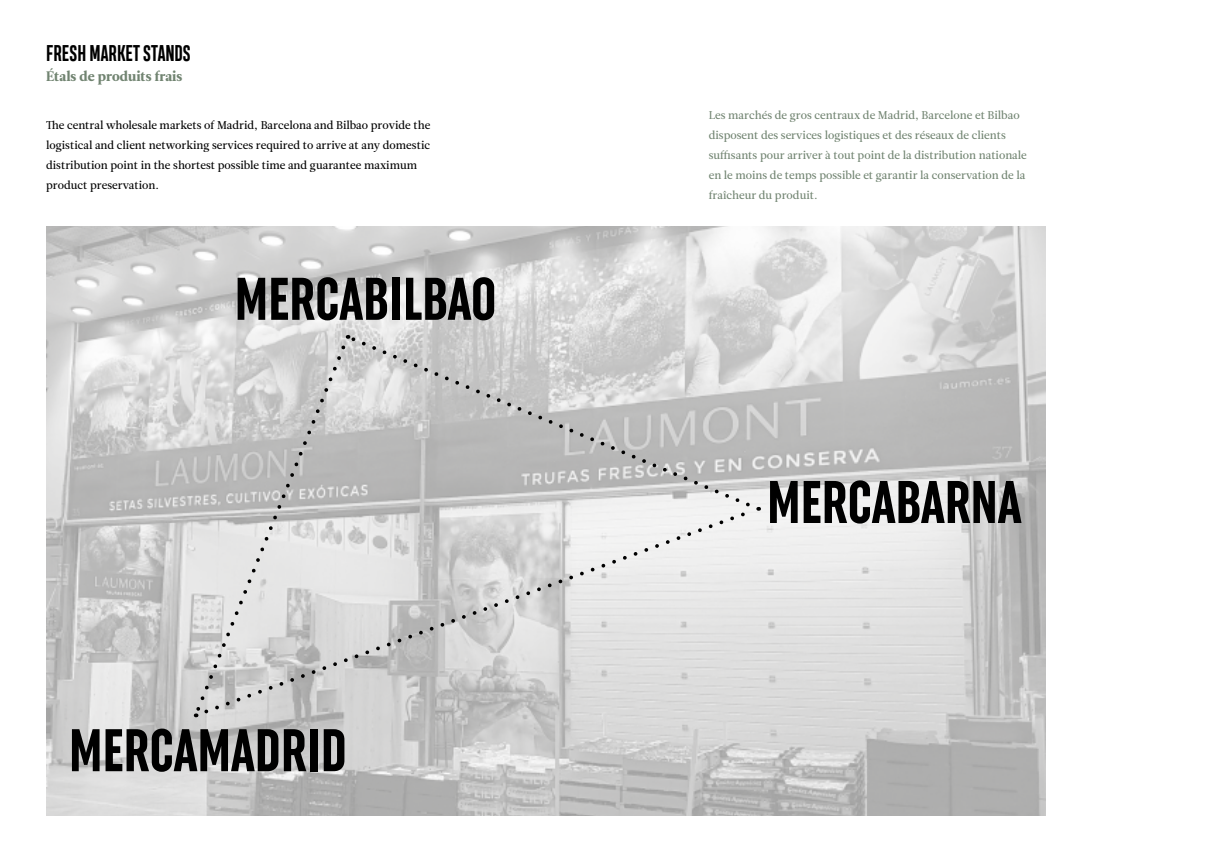
<style>
.page{position:relative;width:1219px;height:851px;background:#fff}
.page>*{position:absolute;margin:0;border:0;box-sizing:border-box;transform-origin:0 0}
.t1{font:700 extra-condensed 60px "Uniform";color:#000}
.t2{font:700 21.25px "Heading Compressed Pro";color:#000}
.t3{font:13.75px "Leitura News Roman 4";color:#718471}
.t4{font:11.25px/20px "Leitura News Roman 2";color:#718471}
.t5{font:11.25px/20px "Leitura News Roman 2";color:#000}
</style>
<div class="page">
<img style="left:46px;top:227px;width:999px;height:588px">
<svg style="left:193px;top:342px;width:155px;height:373px;background:#c8c8c8"></svg>
<svg style="left:201px;top:506px;width:557px;height:210px;background:#d7d7d7"></svg>
<svg style="left:348px;top:334px;width:405px;height:175px;background:#c6c6c6"></svg>
<h2 class="t2" style="left:46px;top:41px;width:146px">FRESH MARKET STANDS</h2>
<p class="t3" style="left:46px;top:68px;width:138px">Étals de produits frais</p>
<p class="t5" style="left:46px;top:115px;width:386px">The central wholesale markets of Madrid, Barcelona and Bilbao provide the logistical and client networking services required to arrive at any domestic distribution point in the shortest possible time and guarantee maximum product preservation.</p>
<p class="t4" style="left:709px;top:105px;width:320px">Les marchés de gros centraux de Madrid, Barcelone et Bilbao disposent des services logistiques et des réseaux de clients suffisants pour arriver à tout point de la distribution nationale en le moins de temps possible et garantir la conservation de la fraîcheur du produit.</p>
<h1 class="t1" style="left:235px;top:264px;width:263px">MERCABILBAO</h1>
<h1 class="t1" style="left:69px;top:715px;width:279px">MERCAMADRID</h1>
<h1 class="t1" style="left:767px;top:467px;width:256px">MERCABARNA</h1>
</div>
